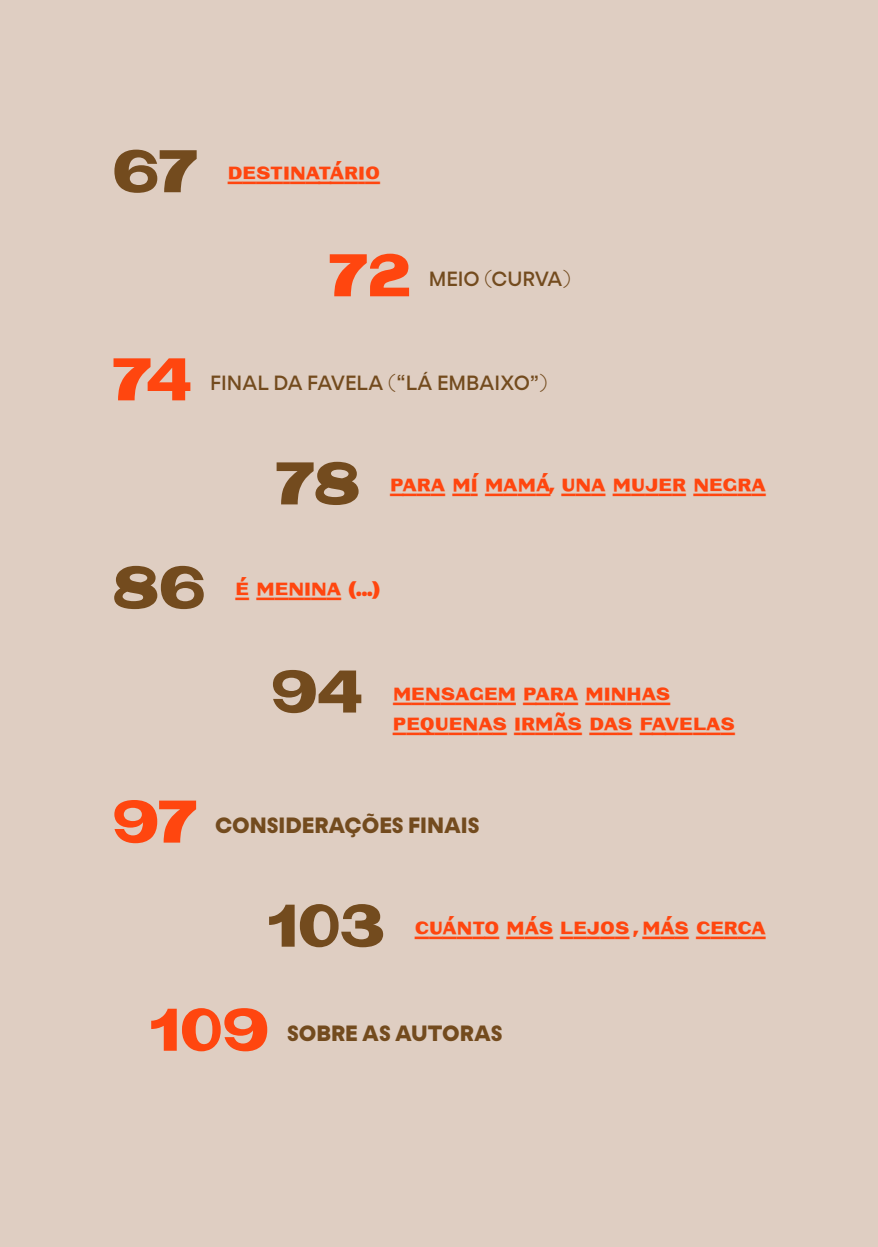
<style>
.page{position:relative;width:878px;height:1247px;background:#fff}
.page>*{position:absolute;margin:0;border:0;box-sizing:border-box;transform-origin:0 0}
.t1{font:700 60px "VTC Marsha";color:#ff460f}
.t2{font:700 36px "VTC Marsha";color:#ff460f}
.t3{font:800 21.6px "Igual";color:#734b1e}
.t4{font:500 20px "Igual";color:#734b1e}
.s1{font-size:60px;color:#734b1e}
</style>
<div class="page">
<div style="left:0;top:0;width:877px;height:1246px;background:#dfcec2"></div>
<p class="t2" style="left:112px;top:155px;width:269px"><span class="s1">67</span> destinatário</p>
<p class="t1" style="left:328px;top:234px;width:83px">72</p>
<p class="t4" style="left:428px;top:268px;width:144px">MEIO (CURVA)</p>
<p class="t1" style="left:112px;top:338px;width:81px">74</p>
<p class="t4" style="left:210px;top:372px;width:339px">FINAL DA FAVELA (“LÁ EMBAIXO”)</p>
<p class="t2" style="left:275px;top:467px;width:491px"><span class="s1">78</span> para mí mamá<sup>,</sup> una mujer negra</p>
<p class="t2" style="left:112px;top:571px;width:269px"><span class="s1">86</span> é menina <sup>(...)</sup></p>
<p class="t2" style="left:271px;top:675px;width:400px"><span class="s1">94</span> mensagem para minhas</p>
<p class="t2" style="left:392px;top:705px;width:343px">pequenas irmãs das favelas</p>
<p class="t1" style="left:112px;top:780px;width:86px">97</p>
<p class="t3" style="left:215px;top:812px;width:265px">CONSIDERAÇÕES FINAIS</p>
<p class="t2" style="left:268px;top:909px;width:499px"><span class="s1">103</span> cuánto más lejos <sup>,</sup> más cerca</p>
<p class="t1" style="left:150px;top:988px;width:120px">109</p>
<p class="t3" style="left:287px;top:1020px;width:217px">SOBRE AS AUTORAS</p>
</div>
